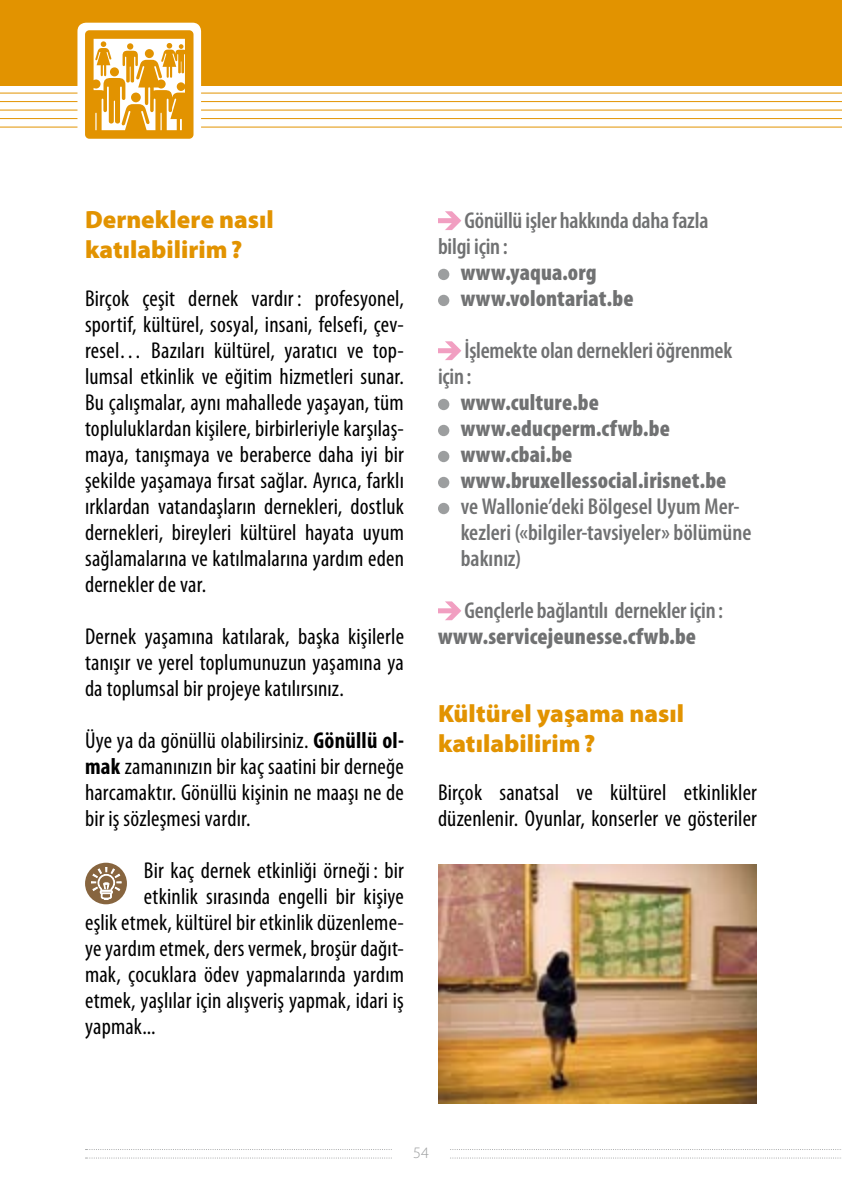
<style>
.page{position:relative;width:842px;height:1191px;background:#fff}
.page>*{position:absolute;margin:0;border:0;box-sizing:border-box;transform-origin:0 0}
.t1{font:900 25px/30px "Myriad Pro";color:#e29300}
.t2{font:condensed 23px/26px "Myriad Pro";letter-spacing:.005em;color:#000;text-align:justify}
.t3{font:600 condensed 23px/26px "Myriad Pro";letter-spacing:-.01em;color:#707172}
.t4{font:900 condensed 23px/26px "Myriad Pro";letter-spacing:.005em;color:#707172}
.t5{font:300 16px "Myriad Pro";color:#9c9e9f}
.s1{font-weight:700}
</style>
<div class="page">
<svg style="left:86px;top:1149px;width:755px;height:1px"></svg>
<svg style="left:86px;top:1157px;width:755px;height:1px"></svg>
<div style="left:393px;top:1146px;width:56px;height:25px;background:#fff"></div>
<hr style="left:0;top:93px;width:842px;height:1px;background:#e29300">
<hr style="left:0;top:101px;width:842px;height:1px;background:#e29300">
<hr style="left:0;top:110px;width:842px;height:1px;background:#e29300">
<hr style="left:0;top:118px;width:842px;height:1px;background:#e29300">
<hr style="left:0;top:127px;width:842px;height:1px;background:#e29300">
<div style="left:0;top:0;width:842px;height:85px;background:#e29300"></div>
<div style="left:77px;top:23px;width:124px;height:123px;background:#fff;border-radius:9px"></div>
<svg style="left:85px;top:30px;width:108px;height:109px"></svg>
<svg style="left:438px;top:211px;width:23px;height:19px"></svg>
<div style="left:438px;top:269px;width:11px;height:11px;background:#9c9e9f;border-radius:50%"></div>
<div style="left:438px;top:295px;width:11px;height:11px;background:#9c9e9f;border-radius:50%"></div>
<svg style="left:438px;top:341px;width:23px;height:19px"></svg>
<div style="left:438px;top:399px;width:11px;height:11px;background:#9c9e9f;border-radius:50%"></div>
<div style="left:438px;top:425px;width:11px;height:11px;background:#9c9e9f;border-radius:50%"></div>
<div style="left:438px;top:451px;width:11px;height:11px;background:#9c9e9f;border-radius:50%"></div>
<div style="left:438px;top:477px;width:11px;height:11px;background:#9c9e9f;border-radius:50%"></div>
<div style="left:438px;top:503px;width:11px;height:11px;background:#9c9e9f;border-radius:50%"></div>
<svg style="left:438px;top:601px;width:23px;height:19px"></svg>
<div style="left:85px;top:862px;width:42px;height:42px;background:#87653f;border-radius:50%"></div>
<svg style="left:91px;top:867px;width:31px;height:33px"></svg>
<img style="left:438px;top:864px;width:319px;height:239px">
<p class="t1" style="left:85px;top:205px;width:190px">Derneklere nasıl katılabilirim ?</p>
<p class="t2" style="left:85px;top:285px;width:320px">Birçok çeşit dernek vardır : profesyonel, sportif, kültürel, sosyal, insani, felsefi, çev&shy;resel… Bazıları kültürel, yaratıcı ve top&shy;lumsal etkinlik ve eğitim hizmetleri sunar.<br>Bu çalışmalar, aynı mahallede yaşayan, tüm topluluklardan kişilere, birbirleriyle karşılaş&shy;maya, tanışmaya ve beraberce daha iyi bir şekilde yaşamaya fırsat sağlar. Ayrıca, farklı ırklardan vatandaşların dernekleri, dostluk dernekleri, bireyleri kültürel hayata uyum sağlamalarına ve katılmalarına yardım eden dernekler de var.</p>
<p class="t2" style="left:85px;top:623px;width:320px">Dernek yaşamına katılarak, başka kişilerle tanışır ve yerel toplumunuzun yaşamına ya da toplumsal bir projeye katılırsınız.</p>
<p class="t2" style="left:85px;top:727px;width:320px">Üye ya da gönüllü olabilirsiniz. <span class="s1">Gönüllü ol&shy;mak</span> zamanınızın bir kaç saatini bir derneğe harcamaktır. Gönüllü kişinin ne maaşı ne de bir iş sözleşmesi vardır.</p>
<p class="t2" style="left:144px;top:857px;width:261px">Bir kaç dernek etkinliği örneği : bir</p>
<p class="t2" style="left:144px;top:883px;width:261px">etkinlik sırasında engelli bir kişiye</p>
<p class="t2" style="left:85px;top:909px;width:320px">eşlik etmek, kültürel bir etkinlik düzenleme-</p>
<p class="t2" style="left:85px;top:935px;width:320px">ye yardım etmek, ders vermek, broşür dağıt-</p>
<p class="t2" style="left:85px;top:961px;width:320px">mak, çocuklara ödev yapmalarında yardım</p>
<p class="t2" style="left:85px;top:987px;width:320px">etmek, yaşlılar için alışveriş yapmak, idari iş</p>
<p class="t2" style="left:85px;top:1013px;width:72px">yapmak...</p>
<p class="t3" style="left:438px;top:207px;width:272px;text-indent:27px">Gönüllü işler hakkında daha fazla bilgi için :</p>
<p class="t4" style="left:461px;top:259px;width:174px">www.yaqua.org www.volontariat.be</p>
<p class="t3" style="left:438px;top:337px;width:296px;text-indent:27px">İşlemekte olan dernekleri öğrenmek için :</p>
<p class="t4" style="left:461px;top:389px;width:267px">www.culture.be www.educperm.cfwb.be www.cbai.be www.bruxellessocial.irisnet.be</p>
<p class="t3" style="left:461px;top:493px;width:292px">ve Wallonie’deki Bölgesel Uyum Mer&shy;kezleri («bilgiler-tavsiyeler» bölümüne bakınız)</p>
<p class="t3" style="left:464px;top:597px;width:260px">Gençlerle bağlantılı dernekler için:</p>
<p class="t4" style="left:438px;top:623px;width:260px">www.servicejeunesse.cfwb.be</p>
<p class="t1" style="left:438px;top:699px;width:248px">Kültürel yaşama nasıl katılabilirim ?</p>
<p class="t2" style="left:438px;top:779px;width:320px">Birçok sanatsal ve kültürel etkinlikler düzenlenir. Oyunlar, konserler ve gösteriler</p>
<p class="t5" style="left:413px;top:1144px;width:17px">54</p>
</div>
